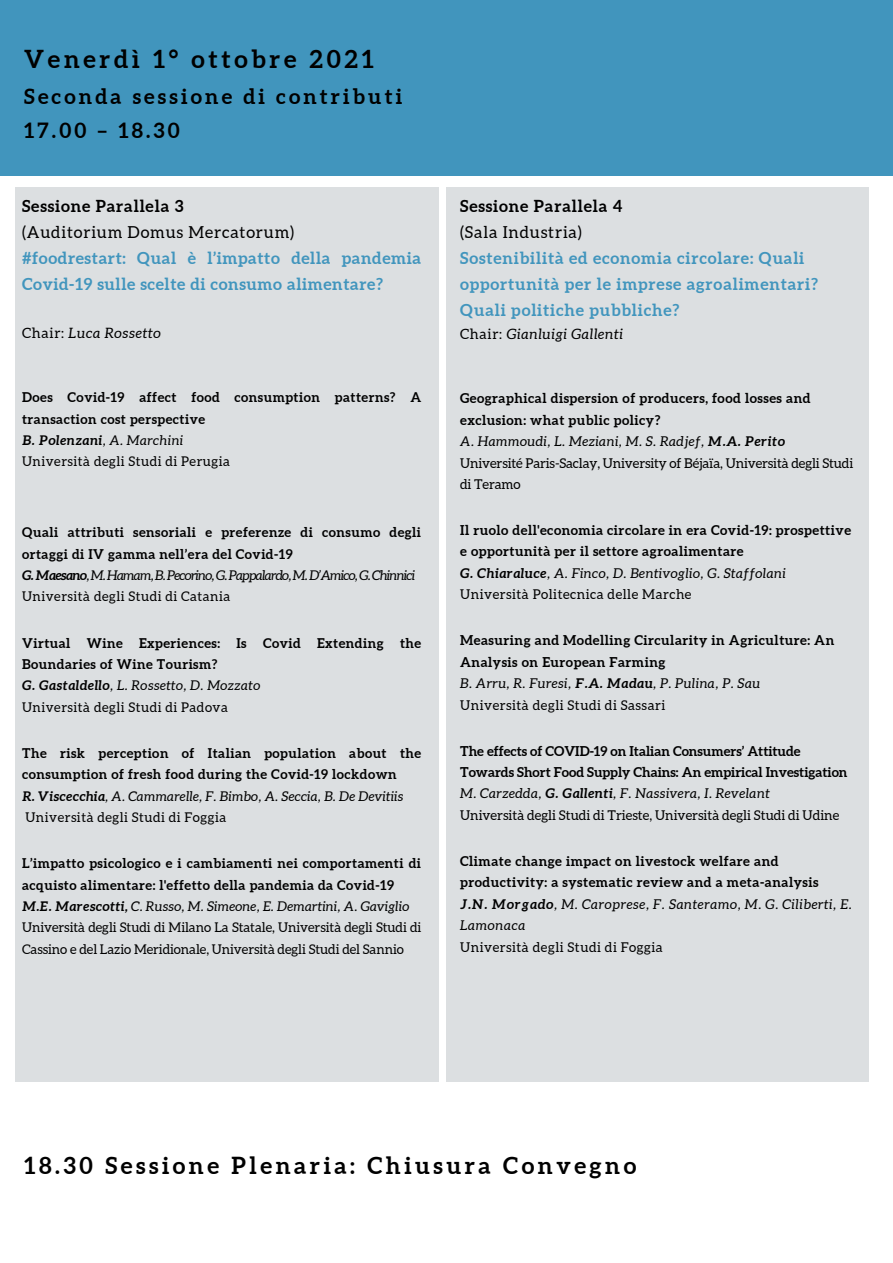
<style>
.page{position:relative;width:893px;height:1263px;background:#fff}
.page>*{position:absolute;margin:0;border:0;box-sizing:border-box;transform-origin:0 0}
.t1{font:700 24.75px "Aleo";letter-spacing:.15em;color:#000}
.t2{font:700 23.48px "Aleo";letter-spacing:.15em;color:#000}
.t3{font:700 21px/33.8px "Aleo";letter-spacing:.15em;color:#000}
.t4{font:700 16.5px/25.9px "Aleo";letter-spacing:.05em;color:#4195bd}
.t5{font:16.5px "Aleo";letter-spacing:.05em;color:#000}
.t6{font:700 16.5px "Aleo";letter-spacing:.05em;color:#000}
.t7{font:italic 14.25px "Aleo";letter-spacing:.05em;color:#000}
.t8{font:700 13.5px/21.4px "Aleo";letter-spacing:.04em;color:#000}
.t9{font:700 13.5px/21.4px "Aleo";color:#000}
.t10{font:13.5px "Aleo";letter-spacing:.04em;color:#000}
.t11{font:700 13.35px/21.4px "Aleo";letter-spacing:.035em;color:#000}
.t12{font:13.35px/21.4px "Aleo";letter-spacing:-.005em;color:#000}
.s1{font-style:normal}
.s2{font-style:italic}
.s3{font-weight:400;font-style:italic}
.s4{font-weight:400}
.s5{font-weight:700}
.s6{font-weight:700;font-style:italic}
</style>
<div class="page">
<div style="left:0;top:0;width:893px;height:175px;background:#4195bd"></div>
<div style="left:15px;top:188px;width:424px;height:894px;background:#dcdfe1"></div>
<div style="left:447px;top:188px;width:422px;height:894px;background:#dcdfe1"></div>
<h1 class="t1" style="left:24px;top:45px;width:351px">Venerdì 1° ottobre 2021</h1>
<h3 class="t3" style="left:24px;top:79px;width:379px">Seconda sessione di contributi<br>17.00 – 18.30</h3>
<p class="t6" style="left:22px;top:196px;width:163px">Sessione Parallela 3</p>
<p class="t5" style="left:22px;top:223px;width:274px">(Auditorium Domus Mercatorum)</p>
<p class="t4" style="left:22px;top:245px;width:400px">#foodrestart: Qual è l’impatto della pandemia<br>Covid-19 sulle scelte di consumo alimentare?</p>
<p class="t7" style="left:22px;top:325px;width:140px"><span class="s1">Chair:</span> Luca Rossetto</p>
<p class="t11" style="left:22px;top:387px;width:400px">Does Covid-19 affect food consumption patterns? A transaction cost perspective<br><span class="s2">B. Polenzani</span><span class="s3">, A. Marchini<br></span><span class="s4">Università degli Studi di Perugia</span></p>
<p class="t11" style="left:22px;top:522px;width:400px">Quali attributi sensoriali e preferenze di consumo degli ortaggi di IV gamma nell’era del Covid-19<br><span class="s2">G. Maesano</span><span class="s3">, M. Hamam, B. Pecorino, G. Pappalardo, M. D’Amico, G. Chinnici </span><span class="s4">Università degli Studi di Catania</span></p>
<p class="t11" style="left:22px;top:632px;width:400px">Virtual Wine Experiences: Is Covid Extending the Boundaries of Wine Tourism?<br><span class="s2">G. Gastaldello</span><span class="s3">, L. Rossetto, D. Mozzato<br></span><span class="s4">Università degli Studi di Padova</span></p>
<p class="t11" style="left:22px;top:742px;width:400px">The risk perception of Italian population about the consumption of fresh food during the Covid-19 lockdown<br><span class="s2">R. Viscecchia</span><span class="s3">, A. Cammarelle, F. Bimbo, A. Seccia, B. De Devitiis </span><span class="s4">Università degli Studi di Foggia</span></p>
<p class="t12" style="left:22px;top:853px;width:401px"><span class="s5">L’impatto psicologico e i cambiamenti nei comportamenti di acquisto alimentare: l'effetto della pandemia da Covid-19<br></span><span class="s6">M.E. Marescotti,</span> <span class="s2">C. Russo, M. Simeone, E. Demartini, A. Gaviglio </span>Università degli Studi di Milano La Statale, Università degli Studi di Cassino e del Lazio Meridionale, Università degli Studi del Sannio</p>
<p class="t6" style="left:460px;top:196px;width:164px">Sessione Parallela 4</p>
<p class="t5" style="left:460px;top:223px;width:123px">(Sala Industria)</p>
<p class="t4" style="left:460px;top:245px;width:359px">Sostenibilità ed economia circolare: Quali opportunità per le imprese agroalimentari?<br>Quali politiche pubbliche?</p>
<p class="t7" style="left:460px;top:326px;width:164px"><span class="s1">Chair:</span> Gianluigi Gallenti</p>
<p class="t8" style="left:460px;top:388px;width:394px">Geographical dispersion of producers, food losses and exclusion: what public policy?<br><span class="s3">A. Hammoudi, L. Meziani, M. S. Radjef,</span> <span class="s2">M.A. Perito<br></span><span class="s4">Université Paris-Saclay, University of Béjaïa, Università degli Studi di Teramo</span></p>
<p class="t8" style="left:460px;top:519px;width:392px">Il ruolo dell'economia circolare in era Covid-19: prospettive e opportunità per il settore agroalimentare<br><span class="s2">G. Chiaraluce</span><span class="s3">, A. Finco, D. Bentivoglio, G. Staffolani </span><span class="s4">Università Politecnica delle Marche</span></p>
<p class="t8" style="left:460px;top:630px;width:376px">Measuring and Modelling Circularity in Agriculture: An Analysis on European Farming<br><span class="s3">B. Arru, R. Furesi,</span> <span class="s2">F.A. Madau</span><span class="s3">, P. Pulina, P. Sau<br></span><span class="s4">Università degli Studi di Sassari</span></p>
<p class="t9" style="left:460px;top:740px;width:389px">The effects of COVID-19 on Italian Consumers’ Attitude Towards Short Food Supply Chains: An empirical Investigation <span class="s3">M. Carzedda,</span> <span class="s2">G. Gallenti</span><span class="s3">, F. Nassivera, I. Revelant<br></span><span class="s4">Università degli Studi di Trieste, Università degli Studi di Udine</span></p>
<p class="t8" style="left:460px;top:850px;width:393px">Climate change impact on livestock welfare and productivity: a systematic review and a meta-analysis<br><span class="s2">J.N. Morgado</span><span class="s3">, M. Caroprese, F. Santeramo, M. G. Ciliberti, E.<br>Lamonaca</span></p>
<p class="t10" style="left:460px;top:939px;width:204px">Università degli Studi di Foggia</p>
<h2 class="t2" style="left:24px;top:1152px;width:613px">18.30 Sessione Plenaria: Chiusura Convegno</h2>
</div>
